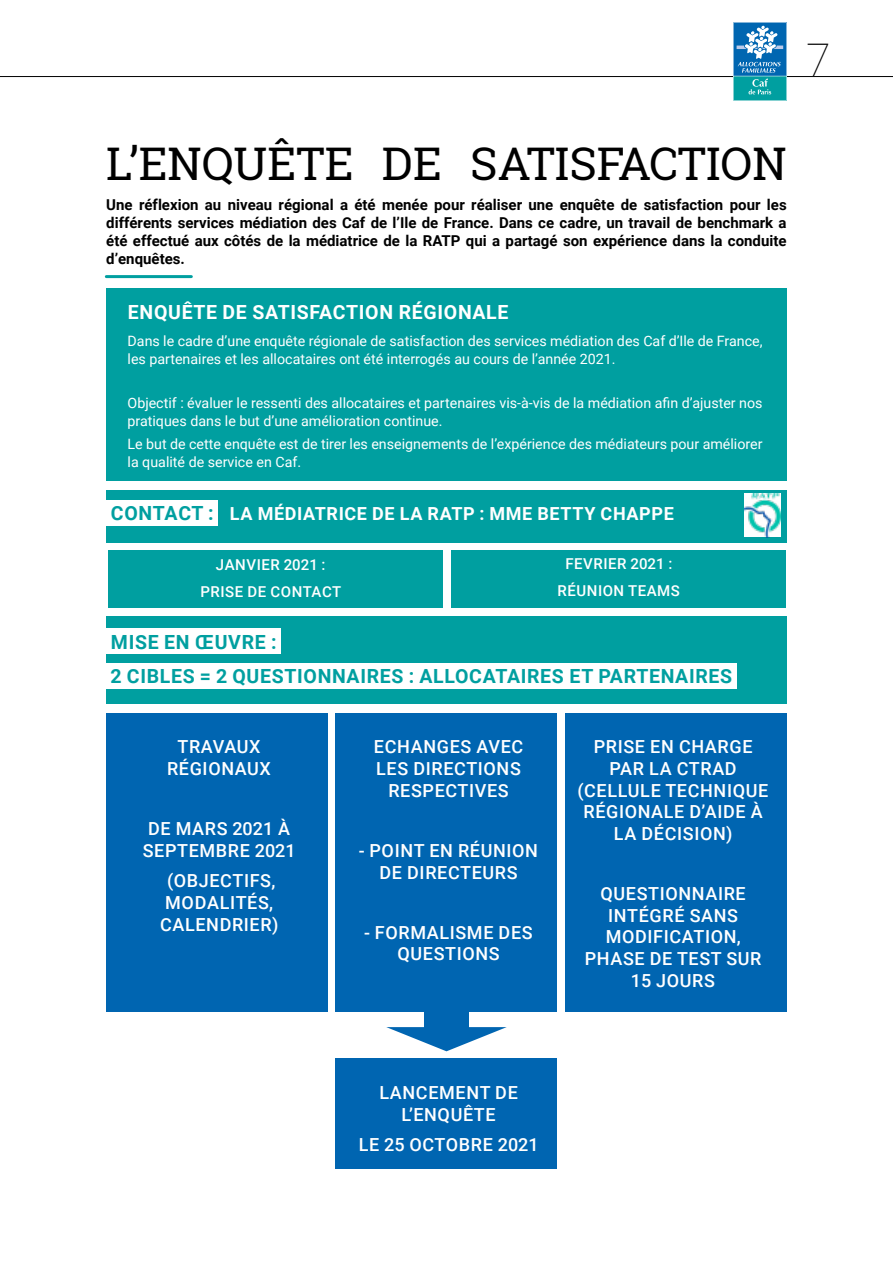
<style>
.page{position:relative;width:893px;height:1263px;background:#fff}
.page>*{position:absolute;margin:0;border:0;box-sizing:border-box;transform-origin:0 0}
.t1{font:45px "Roboto Slab";color:#000}
.t2{font:100 45px "Roboto";color:#000}
.t3{font:700 19.5px/34.2px "Roboto";letter-spacing:.035em;color:#009fa0}
.t4{font:700 19.5px "Roboto";letter-spacing:.035em;color:#fff}
.t5{font:500 18px/21.6px "Roboto";letter-spacing:.035em;color:#fff;text-align:center}
.t6{font:700 18px "Roboto";letter-spacing:.035em;color:#fff}
.t7{font:700 15px/18px "Roboto";color:#000;text-align:justify}
.t8{font:500 15px/26.5px "Roboto";letter-spacing:.035em;color:#fff;text-align:center}
.t9{font:14.25px/18px "Roboto";color:#fff}
</style>
<div class="page">
<hr style="left:0;top:76px;width:893px;height:1px;background:#000">
<svg style="left:733px;top:22px;width:54px;height:79px;background:#3495bc"></svg>
<div style="left:106px;top:489px;width:681px;height:53px;background:#009fa0"></div>
<div style="left:106px;top:616px;width:681px;height:88px;background:#009fa0"></div>
<div style="left:106px;top:713px;width:222px;height:299px;background:#0065b1"></div>
<div style="left:336px;top:713px;width:221px;height:299px;background:#0065b1"></div>
<div style="left:336px;top:1059px;width:221px;height:110px;background:#0065b1"></div>
<div style="left:565px;top:713px;width:222px;height:299px;background:#0065b1"></div>
<hr style="left:106px;top:275px;width:85px;height:3px;background:#009fa0">
<img style="left:744px;top:494px;width:37px;height:43px">
<div style="left:106px;top:629px;width:174px;height:25px;background:#fff"></div>
<div style="left:106px;top:663px;width:631px;height:25px;background:#fff"></div>
<div style="left:106px;top:500px;width:112px;height:25px;background:#fff"></div>
<div style="left:108px;top:550px;width:334px;height:57px;background:#009fa0"></div>
<div style="left:451px;top:550px;width:334px;height:57px;background:#009fa0"></div>
<svg style="left:386px;top:1027px;width:121px;height:24px"></svg>
<div style="left:424px;top:985px;width:45px;height:55px;background:#0065b1"></div>
<div style="left:106px;top:288px;width:681px;height:193px;background:#009fa0"></div>
<h1 class="t2" style="left:806px;top:29px;width:26px">7</h1>
<h1 class="t1" style="left:106px;top:133px;width:682px">L’ENQUÊTE DE SATISFACTION</h1>
<p class="t7" style="left:106px;top:195px;width:682px">Une réflexion au niveau régional a été menée pour réaliser une enquête de satisfaction pour les différents services médiation des Caf de l’Ile de France. Dans ce cadre, un travail de benchmark a été effectué aux côtés de la médiatrice de la RATP qui a partagé son expérience dans la conduite d’enquêtes.</p>
<h2 class="t4" style="left:128px;top:299px;width:382px">ENQUÊTE DE SATISFACTION RÉGIONALE</h2>
<p class="t9" style="left:128px;top:331px;width:636px">Dans le cadre d’une enquête régionale de satisfaction des services médiation des Caf d’Ile de France, les partenaires et les allocataires ont été interrogés au cours de l’année 2021.</p>
<p class="t9" style="left:128px;top:394px;width:636px">Objectif : évaluer le ressenti des allocataires et partenaires vis-à-vis de la médiation afin d’ajuster nos pratiques dans le but d’une amélioration continue.</p>
<p class="t9" style="left:128px;top:434px;width:636px">Le but de cette enquête est de tirer les enseignements de l’expérience des médiateurs pour améliorer la qualité de service en Caf.</p>
<p class="t6" style="left:230px;top:501px;width:445px">LA MÉDIATRICE DE LA RATP : MME BETTY CHAPPE</p>
<h2 class="t3" style="left:111px;top:495px;width:104px">CONTACT :</h2>
<p class="t8" style="left:200px;top:551px;width:143px">JANVIER 2021 :<br>PRISE DE CONTACT</p>
<p class="t8" style="left:558px;top:550px;width:124px">FEVRIER 2021 :<br>RÉUNION TEAMS</p>
<h2 class="t3" style="left:111px;top:624px;width:623px">MISE EN ŒUVRE :<br>2 CIBLES = 2 QUESTIONNAIRES : ALLOCATAIRES ET PARTENAIRES</h2>
<p class="t5" style="left:167px;top:736px;width:105px">TRAVAUX<br>RÉGIONAUX</p>
<p class="t5" style="left:143px;top:817px;width:154px;text-align:left">DE MARS 2021 À<br>SEPTEMBRE 2021</p>
<p class="t5" style="left:160px;top:869px;width:120px;line-height:22px">(OBJECTIFS,<br>MODALITÉS,<br>CALENDRIER)</p>
<p class="t5" style="left:374px;top:736px;width:151px">ECHANGES AVEC<br>LES DIRECTIONS<br>RESPECTIVES</p>
<p class="t5" style="left:359px;top:839px;width:181px">- POINT EN RÉUNION<br>DE DIRECTEURS</p>
<p class="t5" style="left:364px;top:921px;width:170px">- FORMALISME DES<br>QUESTIONS</p>
<p class="t5" style="left:578px;top:736px;width:192px">PRISE EN CHARGE<br>PAR LA CTRAD (CELLULE TECHNIQUE<br>RÉGIONALE D’AIDE À<br>LA DÉCISION)</p>
<p class="t5" style="left:585px;top:882px;width:178px">QUESTIONNAIRE<br>INTÉGRÉ SANS<br>MODIFICATION,<br>PHASE DE TEST SUR<br>15 JOURS</p>
<p class="t5" style="left:379px;top:1081px;width:140px">LANCEMENT DE<br>L’ENQUÊTE</p>
<p class="t5" style="left:359px;top:1133px;width:181px">LE 25 OCTOBRE 2021</p>
</div>
